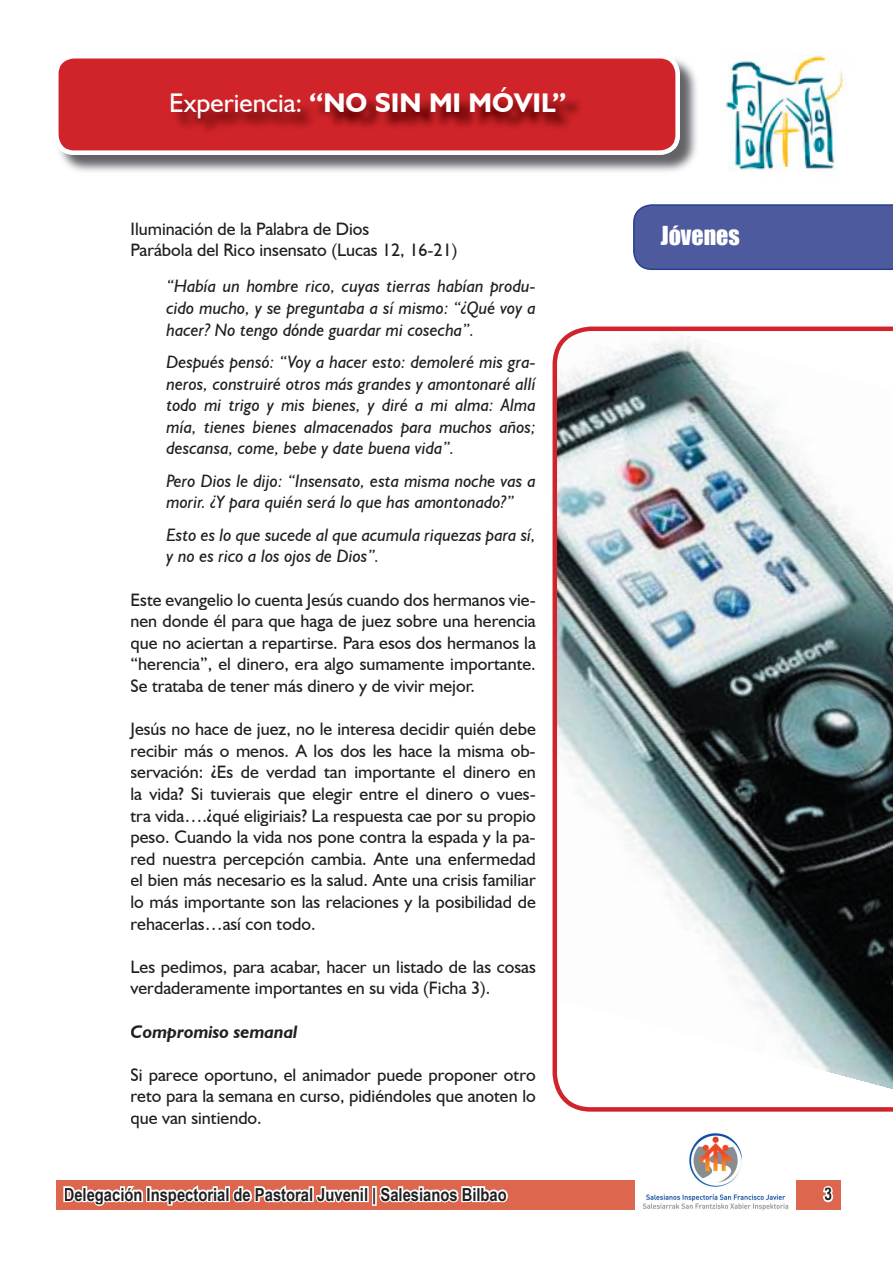
<style>
.page{position:relative;width:893px;height:1263px;background:#fff}
.page>*{position:absolute;margin:0;border:0;box-sizing:border-box;transform-origin:0 0}
.t1{font:700 27px "Humanist 521 BT";color:#fff}
.t2{font:24px "Impact";color:#fff}
.t3{font:18px/21.6px "Humanist 521 BT";color:#231f20;text-align:justify}
.t4{font:italic 18px/21.6px "Humanist 521 BT";color:#231f20;text-align:justify}
.t5{font:700 18px "Arial Narrow";color:#0d0000}
.t6{font:italic 700 18px "Humanist 521 BT";color:#231f20}
.s1{font-weight:400}
</style>
<div class="page">
<svg style="left:552px;top:326px;width:341px;height:786px"></svg>
<svg style="left:633px;top:204px;width:260px;height:66px;background:#4d5b9e"></svg>
<img style="left:61px;top:60px;width:636px;height:112px">
<svg style="left:58px;top:58px;width:622px;height:97px;background:#d4373d"></svg>
<img style="left:172px;top:90px;width:413px;height:47px">
<img style="left:725px;top:56px;width:118px;height:114px">
<div style="left:56px;top:1180px;width:784px;height:30px;background:#dc674e"></div>
<img style="left:635px;top:1133px;width:160px;height:78px">
<svg style="left:63px;top:1185px;width:445px;height:21px"></svg>
<svg style="left:823px;top:1186px;width:10px;height:16px"></svg>
<h1 class="t1" style="left:169px;top:86px;width:399px"><span class="s1">Experiencia:</span> “NO SIN MI MÓVIL”</h1>
<p class="t3" style="left:130px;top:217px;width:328px">Iluminación de la Palabra de Dios<br>Parábola del Rico insensato (Lucas 12, 16-21)</p>
<p class="t4" style="left:166px;top:275px;width:371px">“Había un hombre rico, cuyas tierras habían produ&shy;cido mucho, y se preguntaba a sí mismo: “¿Qué voy a hacer? No tengo dónde guardar mi cosecha”.</p>
<p class="t4" style="left:166px;top:351px;width:371px">Después pensó: “Voy a hacer esto: demoleré mis gra&shy;neros, construiré otros más grandes y amontonaré allí todo mi trigo y mis bienes, y diré a mi alma: Alma mía, tienes bienes almacenados para muchos años; descansa, come, bebe y date buena vida”.</p>
<p class="t4" style="left:166px;top:469px;width:371px">Pero Dios le dijo: “Insensato, esta misma noche vas a morir. ¿Y para quién será lo que has amontonado?”</p>
<p class="t4" style="left:166px;top:523px;width:371px">Esto es lo que sucede al que acumula riquezas para sí, y no es rico a los ojos de Dios”.</p>
<p class="t3" style="left:130px;top:588px;width:407px">Este evangelio lo cuenta Jesús cuando dos hermanos vie&shy;nen donde él para que haga de juez sobre una herencia que no aciertan a repartirse. Para esos dos hermanos la “herencia”, el dinero, era algo sumamente importante.<br>Se trataba de tener más dinero y de vivir mejor.</p>
<p class="t3" style="left:130px;top:718px;width:407px">Jesús no hace de juez, no le interesa decidir quién debe recibir más o menos. A los dos les hace la misma ob&shy;servación: ¿Es de verdad tan importante el dinero en la vida? Si tuvierais que elegir entre el dinero o vues&shy;tra vida….¿qué eligiriais? La respuesta cae por su propio peso. Cuando la vida nos pone contra la espada y la pa&shy;red nuestra percepción cambia. Ante una enfermedad el bien más necesario es la salud. Ante una crisis familiar lo más importante son las relaciones y la posibilidad de rehacerlas…así con todo.</p>
<p class="t3" style="left:130px;top:955px;width:407px">Les pedimos, para acabar, hacer un listado de las cosas verdaderamente importantes en su vida (Ficha 3).</p>
<p class="t6" style="left:130px;top:1020px;width:169px">Compromiso semanal</p>
<p class="t3" style="left:130px;top:1063px;width:407px">Si parece oportuno, el animador puede proponer otro reto para la semana en curso, pidiéndoles que anoten lo que van sintiendo.</p>
<h2 class="t2" style="left:661px;top:217px;width:81px">JÓVENES</h2>
<p class="t5" style="left:64px;top:1181px;width:445px">Delegación Inspectorial de Pastoral Juvenil | Salesianos Bilbao</p>
<p class="t5" style="left:824px;top:1180px;width:10px">3</p>
</div>
